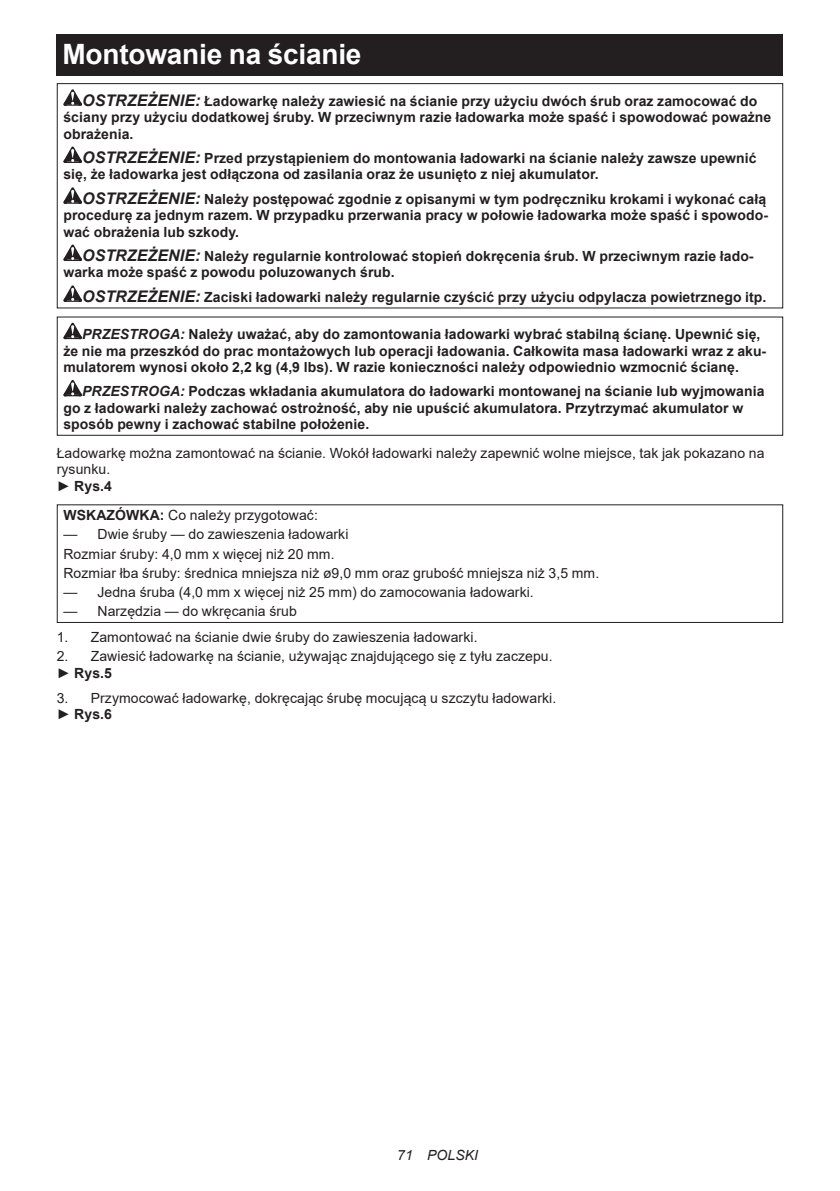
<style>
.page{position:relative;width:840px;height:1191px;background:#fff}
.page>*{position:absolute;margin:0;border:0;box-sizing:border-box;transform-origin:0 0}
.t1{font:700 28px "Arial";letter-spacing:-.01em;color:#fff}
.t2{font:700 14px/16.4px "Arial";letter-spacing:.005em;color:#231f20}
.t3{font:14px/16.4px "Arial";letter-spacing:.005em;color:#231f20}
.t4{font:italic 14px "Arial";letter-spacing:.005em;color:#231f20}
.s1{font-style:italic;font-size:16px}
.s2{font-style:italic}
.s3{font-weight:700}
</style>
<div class="page">
<div style="left:57px;top:34px;width:725px;height:41px;background:#231f20"></div>
<svg style="left:63px;top:89px;width:19px;height:17px"></svg>
<svg style="left:63px;top:146px;width:19px;height:17px"></svg>
<svg style="left:63px;top:187px;width:19px;height:17px"></svg>
<svg style="left:63px;top:244px;width:19px;height:17px"></svg>
<svg style="left:63px;top:285px;width:19px;height:17px"></svg>
<div style="left:57px;top:83px;width:725px;height:225px;border:1px solid #231f20"></div>
<svg style="left:63px;top:323px;width:19px;height:16px"></svg>
<svg style="left:63px;top:380px;width:19px;height:16px"></svg>
<div style="left:57px;top:316px;width:725px;height:120px;border:1px solid #231f20"></div>
<div style="left:57px;top:504px;width:725px;height:119px;border:1px solid #231f20"></div>
<h1 class="t1" style="left:62px;top:34px;width:300px">Montowanie na ścianie</h1>
<p class="t2" style="left:63px;top:93px;width:709px;text-indent:19px"><span class="s1">OSTRZEŻENIE:</span> Ładowarkę należy zawiesić na ścianie przy użyciu dwóch śrub oraz zamocować do ściany przy użyciu dodatkowej śruby. W przeciwnym razie ładowarka może spaść i spowodować poważne obrażenia.</p>
<p class="t2" style="left:63px;top:150px;width:694px;text-indent:19px"><span class="s1">OSTRZEŻENIE:</span> Przed przystąpieniem do montowania ładowarki na ścianie należy zawsze upewnić się, że ładowarka jest odłączona od zasilania oraz że usunięto z niej akumulator.</p>
<p class="t2" style="left:63px;top:191px;width:705px;text-indent:19px"><span class="s1">OSTRZEŻENIE:</span> Należy postępować zgodnie z opisanymi w tym podręczniku krokami i wykonać całą procedurę za jednym razem. W przypadku przerwania pracy w połowie ładowarka może spaść i spowodo&shy;wać obrażenia lub szkody.</p>
<p class="t2" style="left:63px;top:248px;width:691px;text-indent:19px"><span class="s1">OSTRZEŻENIE:</span> Należy regularnie kontrolować stopień dokręcenia śrub. W przeciwnym razie łado&shy;warka może spaść z powodu poluzowanych śrub.</p>
<p class="t2" style="left:82px;top:289px;width:685px"><span class="s1">OSTRZEŻENIE:</span> Zaciski ładowarki należy regularnie czyścić przy użyciu odpylacza powietrznego itp.</p>
<p class="t2" style="left:63px;top:326px;width:704px;text-indent:19px"><span class="s2">PRZESTROGA:</span> Należy uważać, aby do zamontowania ładowarki wybrać stabilną ścianę. Upewnić się, że nie ma przeszkód do prac montażowych lub operacji ładowania. Całkowita masa ładowarki wraz z aku&shy;mulatorem wynosi około 2,2 kg (4,9 lbs). W razie konieczności należy odpowiednio wzmocnić ścianę.</p>
<p class="t2" style="left:63px;top:383px;width:702px;text-indent:19px"><span class="s2">PRZESTROGA:</span> Podczas wkładania akumulatora do ładowarki montowanej na ścianie lub wyjmowania go z ładowarki należy zachować ostrożność, aby nie upuścić akumulatora. Przytrzymać akumulator w sposób pewny i zachować stabilne położenie.</p>
<p class="t3" style="left:57px;top:444px;width:708px">Ładowarkę można zamontować na ścianie. Wokół ładowarki należy zapewnić wolne miejsce, tak jak pokazano na rysunku.<br>► <span class="s3">Rys.4</span></p>
<p class="t3" style="left:63px;top:507px;width:256px"><span class="s3">WSKAZÓWKA:</span> Co należy przygotować:</p>
<p class="t3" style="left:63px;top:525px;width:537px;line-height:19.2px">— Dwie śruby — do zawieszenia ładowarki<br>Rozmiar śruby: 4,0 mm x więcej niż 20 mm.<br>Rozmiar łba śruby: średnica mniejsza niż ø9,0 mm oraz grubość mniejsza niż 3,5 mm.</p>
<p class="t3" style="left:63px;top:584px;width:471px">— Jedna śruba (4,0 mm x więcej niż 25 mm) do zamocowania ładowarki.</p>
<p class="t3" style="left:63px;top:603px;width:235px">— Narzędzia — do wkręcania śrub</p>
<p class="t3" style="left:57px;top:629px;width:422px">1. Zamontować na ścianie dwie śruby do zawieszenia ładowarki.</p>
<p class="t3" style="left:57px;top:648px;width:497px">2. Zawiesić ładowarkę na ścianie, używając znajdującego się z tyłu zaczepu. ► <span class="s3">Rys.5</span></p>
<p class="t3" style="left:57px;top:689px;width:501px">3. Przymocować ładowarkę, dokręcając śrubę mocującą u szczytu ładowarki. ► <span class="s3">Rys.6</span></p>
<p class="t4" style="left:397px;top:1146px;width:82px">71 POLSKI</p>
</div>
